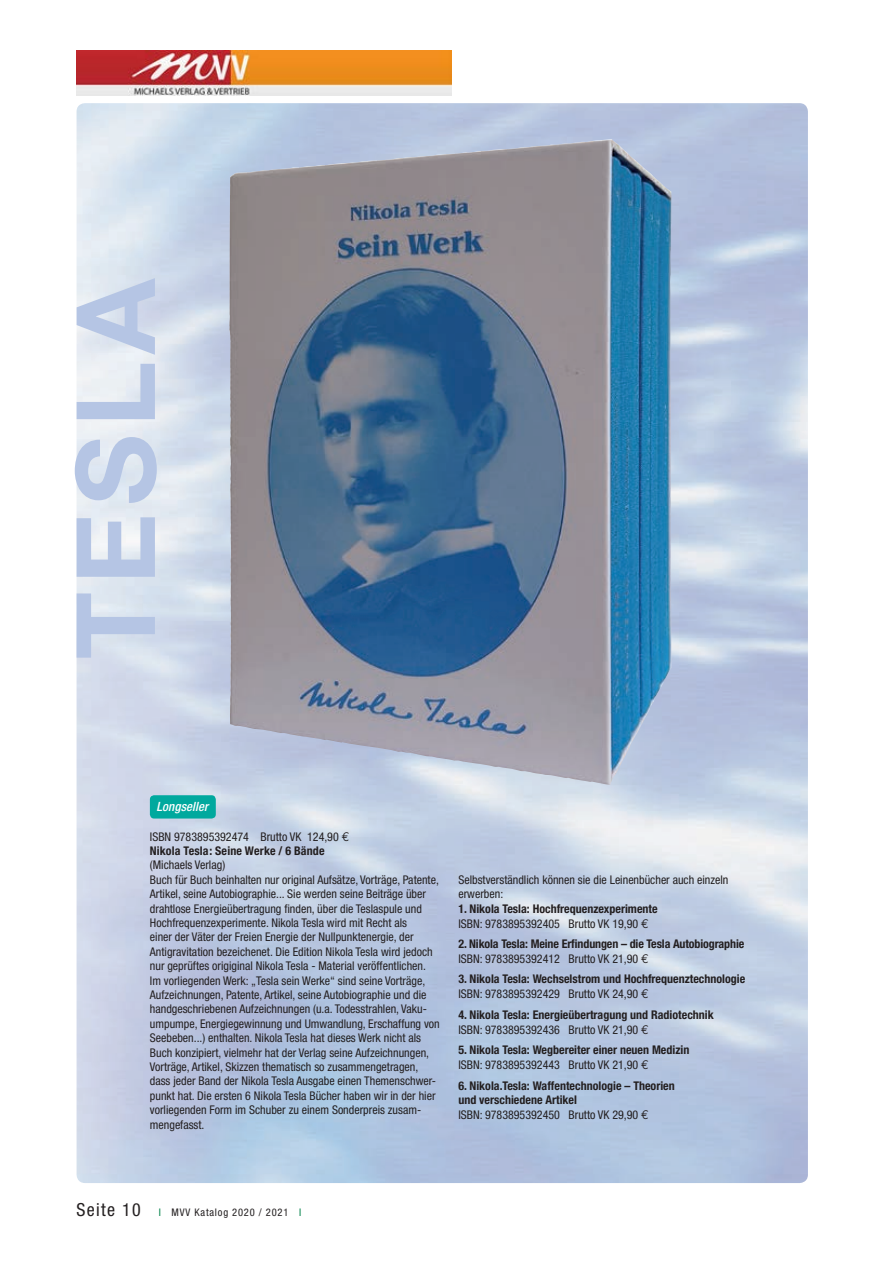
<style>
.page{position:relative;width:893px;height:1263px;background:#fff}
.page>*{position:absolute;margin:0;border:0;box-sizing:border-box;transform-origin:0 0}
.t1{font:700 109.65px "Helvetica Neue";letter-spacing:.07em;color:#b5c5e4}
.t2{font:condensed 18px "Helvetica Neue";letter-spacing:.075em;color:#231f20}
.t3{font:italic 500 condensed 12.75px "Helvetica Neue";letter-spacing:.01em;color:#fff}
.t4{font:condensed 12px/14.4px "Helvetica Neue";color:#231f20}
.t5{font:700 condensed 12px/15px "Helvetica Neue";color:#231f20}
.t6{font:condensed 10.5px "Helvetica Neue";letter-spacing:.075em;color:#231f20}
.s1{font-family:"Euro Mono";font-stretch:normal;font-size:12.75px}
.s2{font-weight:700}
.s3{font-weight:400}
.s4{font-family:"Euro Mono";font-weight:400;font-stretch:normal;font-size:12.75px}
.s5{color:#018249}
</style>
<div class="page">
<img style="left:77px;top:50px;width:374px;height:45px">
<img style="left:77px;top:103px;width:731px;height:1080px">
<img style="left:229px;top:142px;width:362px;height:640px">
<div style="left:150px;top:795px;width:66px;height:23px;background:#00a99e;border-radius:4px"></div>
<h1 class="t1" style="left:48px;top:659px;width:383px;rotate:-90deg">TESLA</h1>
<p class="t3" style="left:156px;top:799px;width:53px">Longseller</p>
<p class="t4" style="left:150px;top:829px;width:201px">ISBN 9783895392474 Brutto VK 124,90 <span class="s1">E<br></span><span class="s2">Nikola Tesla: Seine Werke / 6 Bände</span></p>
<p class="t4" style="left:150px;top:858px;width:291px">(Michaels Verlag)<br>Buch für Buch beinhalten nur original Aufsätze, Vorträge, Patente, Artikel, seine Autobiographie... Sie werden seine Beiträge über drahtlose Energieübertragung finden, über die Teslaspule und Hochfrequenzexperimente. Nikola Tesla wird mit Recht als<br>einer der Väter der Freien Energie der Nullpunktenergie, der Antigravitation bezeichenet. Die Edition Nikola Tesla wird jedoch nur geprüftes origiginal Nikola Tesla - Material veröffentlichen.<br>Im vorliegenden Werk: „Tesla sein Werke“ sind seine Vorträge, Aufzeichnungen, Patente, Artikel, seine Autobiographie und die handgeschriebenen Aufzeichnungen (u.a. Todesstrahlen, Vaku&shy;umpumpe, Energiegewinnung und Umwandlung, Erschaffung von Seebeben...) enthalten. Nikola Tesla hat dieses Werk nicht als Buch konzipiert, vielmehr hat der Verlag seine Aufzeichnungen, Vorträge, Artikel, Skizzen thematisch so zusammengetragen, dass jeder Band der Nikola Tesla Ausgabe einen Themenschwer&shy;punkt hat. Die ersten 6 Nikola Tesla Bücher haben wir in der hier vorliegenden Form im Schuber zu einem Sonderpreis zusam&shy;mengefasst.</p>
<p class="t4" style="left:458px;top:872px;width:272px">Selbstverständlich können sie die Leinenbücher auch einzeln erwerben:</p>
<p class="t5" style="left:458px;top:901px;width:201px">1. Nikola Tesla: Hochfrequenzexperimente<br><span class="s3">ISBN: 9783895392405 Brutto VK 19,90</span> <span class="s4">E</span></p>
<p class="t5" style="left:458px;top:936px;width:287px">2. Nikola Tesla: Meine Erfindungen – die Tesla Autobiographie<br><span class="s3">ISBN: 9783895392412 Brutto VK 21,90</span> <span class="s4">E</span></p>
<p class="t5" style="left:458px;top:971px;width:288px">3. Nikola Tesla: Wechselstrom und Hochfrequenztechnologie<br><span class="s3">ISBN: 9783895392429 Brutto VK 24,90</span> <span class="s4">E</span></p>
<p class="t5" style="left:458px;top:1007px;width:257px">4. Nikola Tesla: Energieübertragung und Radiotechnik<br><span class="s3">ISBN: 9783895392436 Brutto VK 21,90</span> <span class="s4">E</span></p>
<p class="t5" style="left:458px;top:1042px;width:232px">5. Nikola Tesla: Wegbereiter einer neuen Medizin<br><span class="s3">ISBN: 9783895392443 Brutto VK 21,90</span> <span class="s4">E</span></p>
<p class="t5" style="left:458px;top:1078px;width:218px">6. Nikola.Tesla: Waffentechnologie – Theorien und verschiedene Artikel<br><span class="s3">ISBN: 9783895392450 Brutto VK 29,90</span> <span class="s4">E</span></p>
<h2 class="t2" style="left:77px;top:1199px;width:66px">Seite 10</h2>
<p class="t6" style="left:159px;top:1206px;width:144px"><span class="s5">I</span> MVV Katalog 2020 / 2021 <span class="s5">I</span></p>
</div>
